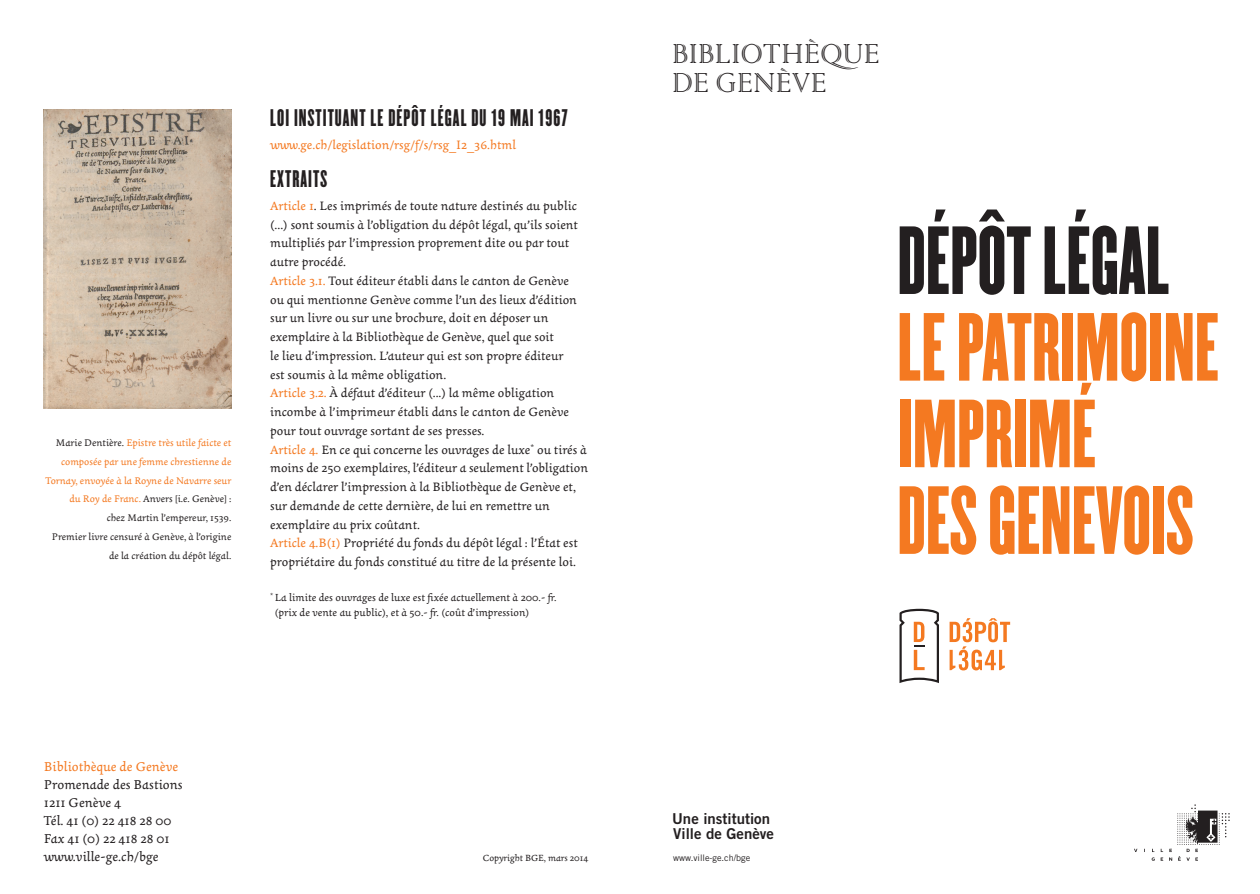
<style>
.page{position:relative;width:1260px;height:894px;background:#fff}
.page>*{position:absolute;margin:0;border:0;box-sizing:border-box;transform-origin:0 0}
.t1{font:84.45px/86.6px "Champion HTF Featherweight";color:#f47921}
.t2{font:84.45px "Champion HTF Featherweight";color:#231f20}
.t3{font:28.65px/29.1px "Portrait Inline";letter-spacing:.02em;color:#231f20}
.t4{font:21px "Champion HTF Featherweight";letter-spacing:.05em;color:#231f20}
.t5{font:15px/18px "Joos Pro";color:#231f20}
.t6{font:15px/15px "Trade Gothic LT Std Bd 2";color:#231f20}
.t7{font:15px "Joos Pro";color:#f47921}
.t8{font:14.25px/18.8px "Joos Pro";color:#231f20}
.t9{font:14.25px "Joos Pro";color:#f47921}
.t10{font:12px/15px "Joos Pro";color:#231f20}
.t11{font:11.25px/18.8px "Joos Pro";color:#231f20;text-align:right}
.t12{font:10.5px "Joos Pro";letter-spacing:-.005em;color:#231f20}
.t13{font:9px "Trade Gothic LT Std";color:#231f20}
.s1{color:#f47921}
</style>
<div class="page">
<svg style="left:899px;top:609px;width:40px;height:74px"></svg>
<svg style="left:949px;top:618px;width:61px;height:52px"></svg>
<svg style="left:1134px;top:804px;width:96px;height:57px"></svg>
<img style="left:44px;top:109px;width:187px;height:299px">
<p class="t11" style="left:46px;top:433px;width:187px">Marie Dentière. <span class="s1">Epistre très utile faicte et composée par une femme chrestienne de Tornay, envoyée à la Royne de Navarre seur du Roy de Franc.</span> Anvers [i.e. Genève] :<br>chez Martin l’empereur, 1539.<br>Premier livre censuré à Genève, à l’origine de la création du dépôt légal.</p>
<h3 class="t4" style="left:270px;top:105px;width:299px">LOI INSTITUANT LE DÉPÔT LÉGAL DU 19 MAI 1967</h3>
<p class="t9" style="left:270px;top:136px;width:247px">www.ge.ch/legislation/rsg/f/s/rsg_I2_36.html</p>
<h3 class="t4" style="left:270px;top:166px;width:58px">EXTRAITS</h3>
<p class="t8" style="left:270px;top:196px;width:319px"><span class="s1">Article 1</span>. Les imprimés de toute nature destinés au public (...) sont soumis à l’obligation du dépôt légal, qu’ils soient multipliés par l’impression proprement dite ou par tout autre procédé.<br><span class="s1">Article 3.1.</span> Tout éditeur établi dans le canton de Genève<br>ou qui mentionne Genève comme l’un des lieux d’édition sur un livre ou sur une brochure, doit en déposer un exemplaire à la Bibliothèque de Genève, quel que soit<br>le lieu d’impression. L’auteur qui est son propre éditeur<br>est soumis à la même obligation.<br><span class="s1">Article 3.2.</span> À défaut d’éditeur (...) la même obligation incombe à l’imprimeur établi dans le canton de Genève pour tout ouvrage sortant de ses presses.<br><span class="s1">Article 4.</span> En ce qui concerne les ouvrages de luxe<sup>*</sup> ou tirés à moins de 250 exemplaires, l’éditeur a seulement l’obligation d’en déclarer l’impression à la Bibliothèque de Genève et, sur demande de cette dernière, de lui en remettre un exemplaire au prix coûtant.<br><span class="s1">Article 4.B(1)</span> Propriété du fonds du dépôt légal : l’État est propriétaire du fonds constitué au titre de la présente loi.</p>
<p class="t10" style="left:275px;top:590px;width:283px;text-indent:-5px"><sup>*</sup> La limite des ouvrages de luxe est fixée actuellement à 200.- fr. (prix de vente au public), et à 50.- fr. (coût d’impression)</p>
<p class="t7" style="left:44px;top:757px;width:136px">Bibliothèque de Genève</p>
<p class="t5" style="left:44px;top:775px;width:140px">Promenade des Bastions<br>1211 Genève 4<br>Tél. 41 (0) 22 418 28 00<br>Fax 41 (0) 22 418 28 01 www.ville-ge.ch/bge</p>
<p class="t12" style="left:483px;top:851px;width:107px">Copyright BGE, mars 2014</p>
<h2 class="t3" style="left:672px;top:38px;width:209px">BIBLIOTHÈQUE<br>DE GENÈVE</h2>
<h1 class="t2" style="left:897px;top:209px;width:274px">DÉPÔT LÉGAL</h1>
<h1 class="t1" style="left:897px;top:309px;width:323px">LE PATRIMOINE<br>IMPRIMÉ<br>DES GENEVOIS</h1>
<p class="t6" style="left:672px;top:811px;width:103px">Une institution<br>Ville de Genève</p>
<p class="t13" style="left:673px;top:852px;width:79px">www.ville-ge.ch/bge</p>
</div>
